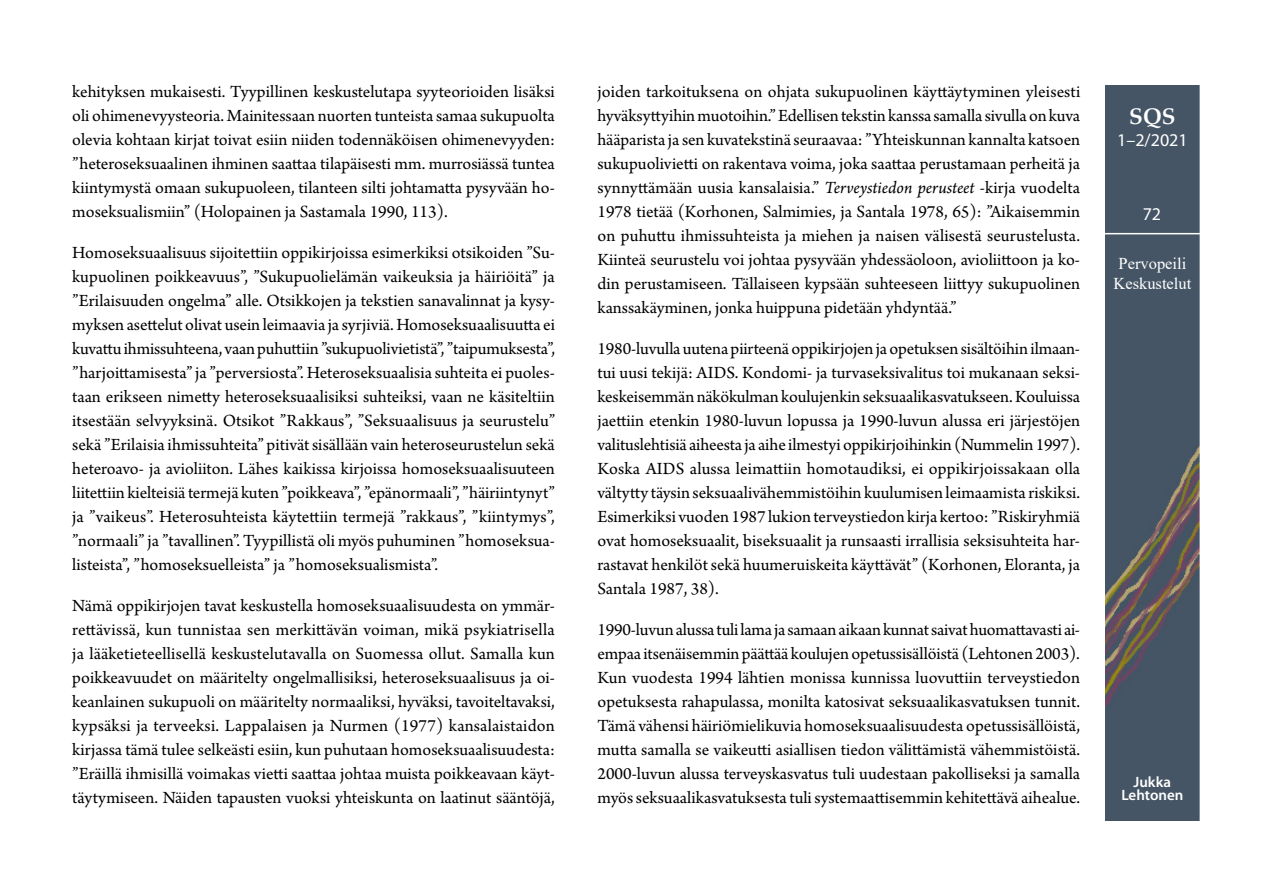
<style>
.page{position:relative;width:1263px;height:893px;background:#fff}
.page>*{position:absolute;margin:0;border:0;box-sizing:border-box;transform-origin:0 0}
.t1{font:700 22.5px "Palatino Linotype";color:#fff}
.Leipateksti_suomi-ta{font:18px/24px "Arno Pro";color:#000;text-align:justify}
.t2{font:18px "Myriad Pro";color:#fff}
.t3{font:16.5px/19.8px "Times New Roman";color:#fff;text-align:center}
.t4{font:600 15px/13.5px "Myriad Pro";color:#fff;text-align:center}
.s1{font-style:italic}
</style>
<div class="page">
<img style="left:1106px;top:85px;width:93px;height:736px">
<hr style="left:1103px;top:233px;width:100px;height:1px;background:#fff">
<p class="Leipateksti_suomi-ta" style="left:72px;top:81px;width:484px">kehityksen mukaisesti. Tyypillinen keskustelutapa syyteorioiden lisäksi oli ohimenevyysteoria. Mainitessaan nuorten tunteista samaa sukupuolta olevia kohtaan kirjat toivat esiin niiden todennäköisen ohimenevyyden: ”heteroseksuaalinen ihminen saattaa tilapäisesti mm. murrosiässä tuntea kiintymystä omaan sukupuoleen, tilanteen silti johtamatta pysyvään ho&shy;moseksualismiin” (Holopainen ja Sastamala 1990, 113).</p>
<p class="Leipateksti_suomi-ta" style="left:72px;top:242px;width:484px">Homoseksuaalisuus sijoitettiin oppikirjoissa esimerkiksi otsikoiden ”Su&shy;kupuolinen poikkeavuus”, ”Sukupuolielämän vaikeuksia ja häiriöitä” ja ”Erilaisuuden ongelma” alle. Otsikkojen ja tekstien sanavalinnat ja kysy&shy;myksen asettelut olivat usein leimaavia ja syrjiviä. Homoseksuaalisuutta ei kuvattu ihmissuhteena, vaan puhuttiin ”sukupuolivietistä”, ”taipumuksesta”, ”harjoittamisesta” ja ”perversiosta”. Heteroseksuaalisia suhteita ei puoles&shy;taan erikseen nimetty heteroseksuaalisiksi suhteiksi, vaan ne käsiteltiin itsestään selvyyksinä. Otsikot ”Rakkaus”, ”Seksuaalisuus ja seurustelu” sekä ”Erilaisia ihmissuhteita” pitivät sisällään vain heteroseurustelun sekä heteroavo- ja avioliiton. Lähes kaikissa kirjoissa homoseksuaalisuuteen liitettiin kielteisiä termejä kuten ”poikkeava”, ”epänormaali”, ”häiriintynyt” ja ”vaikeus”. Heterosuhteista käytettiin termejä ”rakkaus”, ”kiintymys”, ”normaali” ja ”tavallinen”. Tyypillistä oli myös puhuminen ”homoseksua&shy;listeista”, ”homoseksuelleista” ja ”homoseksualismista”.</p>
<p class="Leipateksti_suomi-ta" style="left:72px;top:595px;width:484px">Nämä oppikirjojen tavat keskustella homoseksuaalisuudesta on ymmär&shy;rettävissä, kun tunnistaa sen merkittävän voiman, mikä psykiatrisella ja lääketieteellisellä keskustelutavalla on Suomessa ollut. Samalla kun poikkeavuudet on määritelty ongelmallisiksi, heteroseksuaalisuus ja oi&shy;keanlainen sukupuoli on määritelty normaaliksi, hyväksi, tavoiteltavaksi, kypsäksi ja terveeksi. Lappalaisen ja Nurmen (1977) kansalaistaidon kirjassa tämä tulee selkeästi esiin, kun puhutaan homoseksuaalisuudesta: ”Eräillä ihmisillä voimakas vietti saattaa johtaa muista poikkeavaan käyt&shy;täytymiseen. Näiden tapausten vuoksi yhteiskunta on laatinut sääntöjä,</p>
<p class="Leipateksti_suomi-ta" style="left:597px;top:81px;width:484px">joiden tarkoituksena on ohjata sukupuolinen käyttäytyminen yleisesti hyväksyttyihin muotoihin.” Edellisen tekstin kanssa samalla sivulla on kuva hääparista ja sen kuvatekstinä seuraavaa: ”Yhteiskunnan kannalta katsoen sukupuolivietti on rakentava voima, joka saattaa perustamaan perheitä ja synnyttämään uusia kansalaisia.” <span class="s1">Terveystiedon perusteet</span> -kirja vuodelta 1978 tietää (Korhonen, Salmimies, ja Santala 1978, 65): ”Aikaisemmin on puhuttu ihmissuhteista ja miehen ja naisen välisestä seurustelusta.<br>Kiinteä seurustelu voi johtaa pysyvään yhdessäoloon, avioliittoon ja ko&shy;din perustamiseen. Tällaiseen kypsään suhteeseen liittyy sukupuolinen kanssakäyminen, jonka huippuna pidetään yhdyntää.”</p>
<p class="Leipateksti_suomi-ta" style="left:597px;top:338px;width:484px">1980-luvulla uutena piirteenä oppikirjojen ja opetuksen sisältöihin ilmaan&shy;tui uusi tekijä: AIDS. Kondomi- ja turvaseksivalitus toi mukanaan seksi&shy;keskeisemmän näkökulman koulujenkin seksuaalikasvatukseen. Kouluissa jaettiin etenkin 1980-luvun lopussa ja 1990-luvun alussa eri järjestöjen valituslehtisiä aiheesta ja aihe ilmestyi oppikirjoihinkin (Nummelin 1997).<br>Koska AIDS alussa leimattiin homotaudiksi, ei oppikirjoissakaan olla vältytty täysin seksuaalivähemmistöihin kuulumisen leimaamista riskiksi.<br>Esimerkiksi vuoden 1987 lukion terveystiedon kirja kertoo: ”Riskiryhmiä ovat homoseksuaalit, biseksuaalit ja runsaasti irrallisia seksisuhteita har&shy;rastavat henkilöt sekä huumeruiskeita käyttävät” (Korhonen, Eloranta, ja Santala 1987, 38).</p>
<p class="Leipateksti_suomi-ta" style="left:597px;top:619px;width:484px">1990-luvun alussa tuli lama ja samaan aikaan kunnat saivat huomattavasti ai&shy;empaa itsenäisemmin päättää koulujen opetussisällöistä (Lehtonen 2003).<br>Kun vuodesta 1994 lähtien monissa kunnissa luovuttiin terveystiedon opetuksesta rahapulassa, monilta katosivat seksuaalikasvatuksen tunnit.<br>Tämä vähensi häiriömielikuvia homoseksuaalisuudesta opetussisällöistä, mutta samalla se vaikeutti asiallisen tiedon välittämistä vähemmistöistä.<br>2000-luvun alussa terveyskasvatus tuli uudestaan pakolliseksi ja samalla myös seksuaalikasvatuksesta tuli systemaattisemmin kehitettävä aihealue.</p>
<p class="t1" style="left:1129px;top:101px;width:48px">SQS</p>
<p class="t2" style="left:1117px;top:130px;width:72px">1–2/2021</p>
<p class="t2" style="left:1143px;top:204px;width:20px">72</p>
<p class="t3" style="left:1113px;top:253px;width:79px">Pervopeili<br>Keskustelut</p>
<p class="t4" style="left:1121px;top:775px;width:64px">Jukka<br>Lehtonen</p>
</div>
